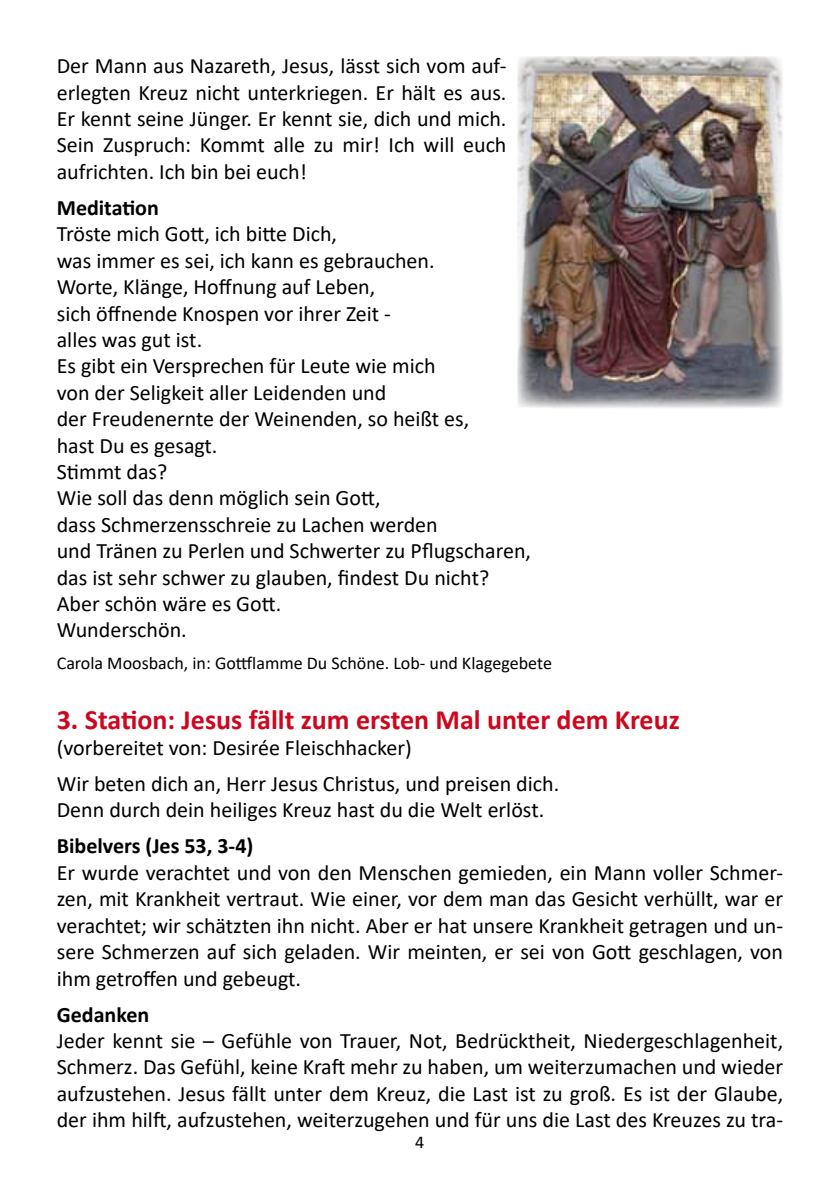
<style>
.page{position:relative;width:840px;height:1191px;background:#fff}
.page>*{position:absolute;margin:0;border:0;box-sizing:border-box;transform-origin:0 0}
.t1{font:700 28px "Calibri";color:#cd071e}
.t2{font:22px/26.4px "Calibri";color:#000;text-align:justify}
.t3{font:700 22px "Calibri";color:#000}
.t4{font:18px "Calibri";color:#000}
</style>
<div class="page">
<img style="left:517px;top:57px;width:265px;height:351px">
<p class="t2" style="left:57px;top:52px;width:451px">Der Mann aus Nazareth, Jesus, lässt sich vom auf&shy;erlegten Kreuz nicht unterkriegen. Er hält es aus.<br>Er kennt seine Jünger. Er kennt sie, dich und mich.<br>Sein Zuspruch: Kommt alle zu mir! Ich will euch aufrichten. Ich bin bei euch!</p>
<p class="t3" style="left:57px;top:192px;width:104px">Meditation</p>
<p class="t2" style="left:57px;top:220px;width:475px;text-align:left">Tröste mich Gott, ich bitte Dich,<br>was immer es sei, ich kann es gebrauchen.<br>Worte, Klänge, Hoffnung auf Leben,<br>sich öffnende Knospen vor ihrer Zeit -<br>alles was gut ist.<br>Es gibt ein Versprechen für Leute wie mich<br>von der Seligkeit aller Leidenden und<br>der Freudenernte der Weinenden, so heißt es,<br>hast Du es gesagt.<br>Stimmt das?<br>Wie soll das denn möglich sein Gott,<br>dass Schmerzensschreie zu Lachen werden<br>und Tränen zu Perlen und Schwerter zu Pflugscharen, das ist sehr schwer zu glauben, findest Du nicht?<br>Aber schön wäre es Gott.<br>Wunderschön.</p>
<p class="t4" style="left:57px;top:650px;width:496px">Carola Moosbach, in: Gottflamme Du Schöne. Lob- und Klagegebete</p>
<p class="t1" style="left:57px;top:699px;width:624px">3. Station: Jesus fällt zum ersten Mal unter dem Kreuz</p>
<p class="t2" style="left:57px;top:729px;width:503px;line-height:36px">(vorbereitet von: Desirée Fleischhacker)<br>Wir beten dich an, Herr Jesus Christus, und preisen dich.</p>
<p class="t2" style="left:57px;top:796px;width:488px">Denn durch dein heiliges Kreuz hast du die Welt erlöst.</p>
<p class="t3" style="left:57px;top:830px;width:198px">Bibelvers (Jes 53, 3-4)</p>
<p class="t2" style="left:57px;top:859px;width:727px">Er wurde verachtet und von den Menschen gemieden, ein Mann voller Schmer&shy;zen, mit Krankheit vertraut. Wie einer, vor dem man das Gesicht verhüllt, war er verachtet; wir schätzten ihn nicht. Aber er hat unsere Krankheit getragen und un&shy;sere Schmerzen auf sich geladen. Wir meinten, er sei von Gott geschlagen, von ihm getroffen und gebeugt.</p>
<p class="t3" style="left:57px;top:998px;width:94px">Gedanken</p>
<p class="t2" style="left:57px;top:1027px;width:727px">Jeder kennt sie – Gefühle von Trauer, Not, Bedrücktheit, Niedergeschlagenheit, Schmerz. Das Gefühl, keine Kraft mehr zu haben, um weiterzumachen und wieder aufzustehen. Jesus fällt unter dem Kreuz, die Last ist zu groß. Es ist der Glaube, der ihm hilft, aufzustehen, weiterzugehen und für uns die Last des Kreuzes zu tra-</p>
<p class="t4" style="left:415px;top:1129px;width:11px">4</p>
</div>
